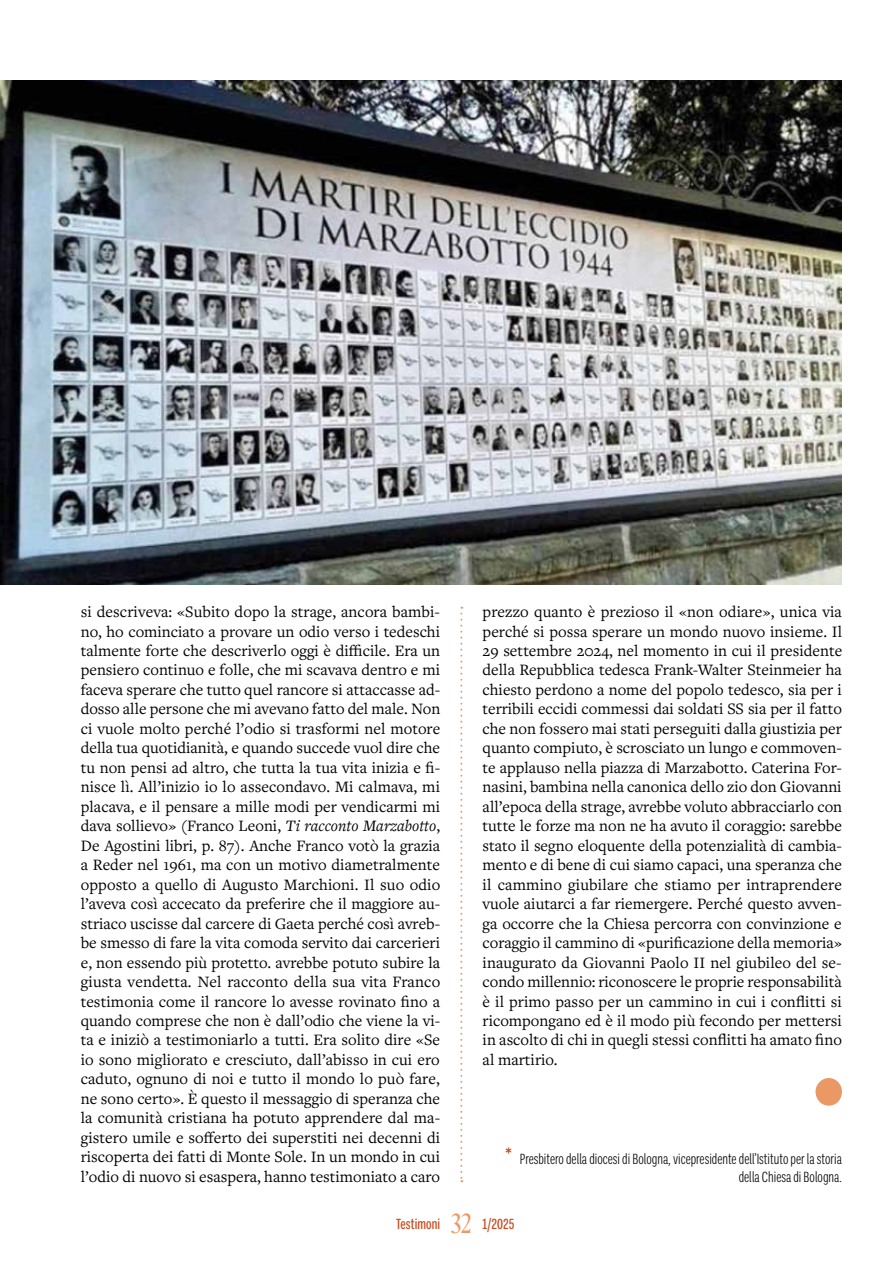
<style>
.page{position:relative;width:893px;height:1263px;background:#fff}
.page>*{position:absolute;margin:0;border:0;box-sizing:border-box;transform-origin:0 0}
.t1{font:16.5px/19.5px "Freight Text Pro";color:#000;text-align:justify}
.t2{font:300 condensed 15px/18px "Ballinger X";color:#000;text-align:right}
.t3{font:500 condensed 15px "Ballinger X";letter-spacing:.005em;color:#c9491b}
.s1{font-style:italic}
.s2{font-weight:400;font-size:30px;color:#ca481a}
.s3{font-family:"Desire Pro";font-weight:400;font-stretch:normal;font-size:28.5px;color:#ec9a66}
</style>
<div class="page">
<svg style="left:460px;top:607px;width:2px;height:575px"></svg>
<div style="left:815px;top:1078px;width:27px;height:28px;background:#ea9965;border-radius:50%"></div>
<img style="left:0;top:81px;width:842px;height:504px">
<p class="t1" style="left:81px;top:601px;width:361px">si descriveva: «Subito dopo la strage, ancora bambi&shy;no, ho cominciato a provare un odio verso i tedeschi talmente forte che descriverlo oggi è difficile. Era un pensiero continuo e folle, che mi scavava dentro e mi faceva sperare che tutto quel rancore si attaccasse ad&shy;dosso alle persone che mi avevano fatto del male. Non ci vuole molto perché l’odio si trasformi nel motore della tua quotidianità, e quando succede vuol dire che tu non pensi ad altro, che tutta la tua vita inizia e fi&shy;nisce lì. All’inizio io lo assecondavo. Mi calmava, mi placava, e il pensare a mille modi per vendicarmi mi dava sollievo» (Franco Leoni, <span class="s1">Ti racconto Marzabotto</span>, De Agostini libri, p. 87). Anche Franco votò la grazia a Reder nel 1961, ma con un motivo diametralmente opposto a quello di Augusto Marchioni. Il suo odio l’aveva così accecato da preferire che il maggiore au&shy;striaco uscisse dal carcere di Gaeta perché così avreb&shy;be smesso di fare la vita comoda servito dai carcerieri e, non essendo più protetto. avrebbe potuto subire la giusta vendetta. Nel racconto della sua vita Franco testimonia come il rancore lo avesse rovinato fino a quando comprese che non è dall’odio che viene la vi&shy;ta e iniziò a testimoniarlo a tutti. Era solito dire «Se io sono migliorato e cresciuto, dall’abisso in cui ero caduto, ognuno di noi e tutto il mondo lo può fare, ne sono certo». È questo il messaggio di speranza che la comunità cristiana ha potuto apprendere dal ma&shy;gistero umile e sofferto dei superstiti nei decenni di riscoperta dei fatti di Monte Sole. In un mondo in cui l’odio di nuovo si esaspera, hanno testimoniato a caro</p>
<p class="t1" style="left:483px;top:601px;width:361px">prezzo quanto è prezioso il «non odiare», unica via perché si possa sperare un mondo nuovo insieme. Il 29 settembre 2024, nel momento in cui il presidente della Repubblica tedesca Frank-Walter Steinmeier ha chiesto perdono a nome del popolo tedesco, sia per i terribili eccidi commessi dai soldati SS sia per il fatto che non fossero mai stati perseguiti dalla giustizia per quanto compiuto, è scrosciato un lungo e commoven&shy;te applauso nella piazza di Marzabotto. Caterina For&shy;nasini, bambina nella canonica dello zio don Giovanni all’epoca della strage, avrebbe voluto abbracciarlo con tutte le forze ma non ne ha avuto il coraggio: sarebbe stato il segno eloquente della potenzialità di cambia&shy;mento e di bene di cui siamo capaci, una speranza che il cammino giubilare che stiamo per intraprendere vuole aiutarci a far riemergere. Perché questo avven&shy;ga occorre che la Chiesa percorra con convinzione e coraggio il cammino di «purificazione della memoria» inaugurato da Giovanni Paolo II nel giubileo del se&shy;condo millennio: riconoscere le proprie responsabilità è il primo passo per un cammino in cui i conflitti si ricompongano ed è il modo più fecondo per mettersi in ascolto di chi in quegli stessi conflitti ha amato fino al martirio.</p>
<p class="t2" style="left:505px;top:1150px;width:338px"><span class="s2">*</span> Presbitero della diocesi di Bologna, vicepresidente dell’Istituto per la storia della Chiesa di Bologna.</p>
<p class="t3" style="left:396px;top:1216px;width:120px">Testimoni <span class="s3">32</span> 1/2025</p>
</div>
